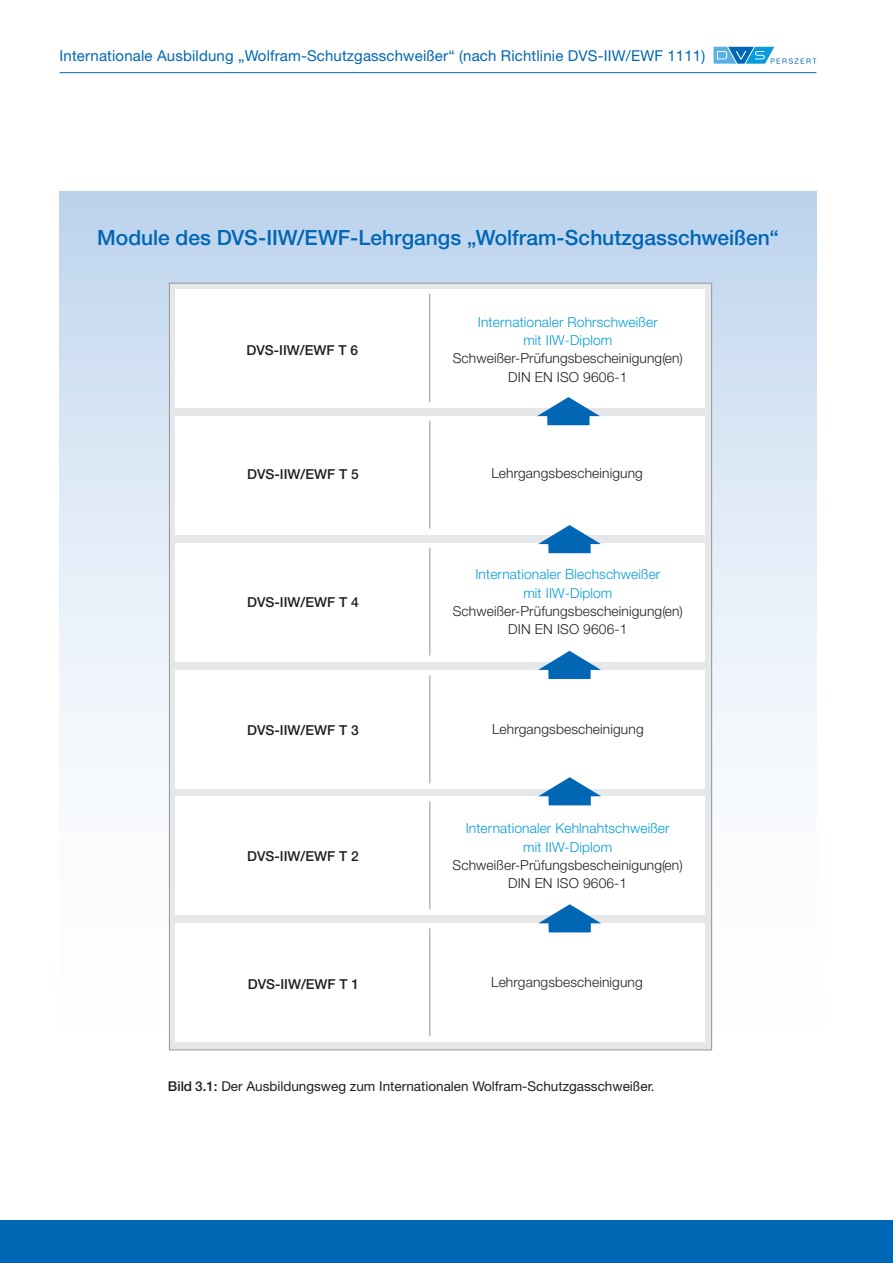
<style>
.page{position:relative;width:893px;height:1263px;background:#fff}
.page>*{position:absolute;margin:0;border:0;box-sizing:border-box;transform-origin:0 0}
.t1{font:500 21px "Helvetica Neue LT Std";color:#0166b3}
.t2{font:15px "Helvetica Neue LT Std";letter-spacing:.01em;color:#0166b3}
.t3{font:300 13.8px/18.3px "Helvetica Neue LT Pro";letter-spacing:.01em;color:#231f20;text-align:center}
.t4{font:300 13.8px/18.3px "Helvetica Neue LT Pro";letter-spacing:.01em;color:#069bda;text-align:center}
.t5{font:500 13.8px "Helvetica Neue LT Std";color:#231f20}
.t6{font:13.5px "Helvetica Neue LT Std";color:#231f20}
.s1{font-weight:500}
</style>
<div class="page">
<hr style="left:60px;top:72px;width:756px;height:1px;background:#0166b3">
<svg style="left:714px;top:47px;width:102px;height:17px"></svg>
<div style="left:0;top:1220px;width:893px;height:43px;background:#0166b3"></div>
<div style="left:60px;top:191px;width:756px;height:936px;background:linear-gradient(to bottom,#c5d9ef,#fff)"></div>
<div style="left:169px;top:283px;width:543px;height:767px;background:#e6e7e9;border:1px solid #939598"></div>
<div style="left:175px;top:543px;width:530px;height:118px;background:#fff"></div>
<div style="left:175px;top:289px;width:530px;height:119px;background:#fff"></div>
<div style="left:175px;top:416px;width:530px;height:118px;background:#fff"></div>
<div style="left:175px;top:670px;width:530px;height:119px;background:#fff"></div>
<div style="left:175px;top:796px;width:530px;height:119px;background:#fff"></div>
<div style="left:175px;top:923px;width:530px;height:119px;background:#fff"></div>
<hr style="left:429px;top:294px;width:1px;height:108px;background:#939598">
<hr style="left:430px;top:421px;width:1px;height:108px;background:#939598">
<hr style="left:430px;top:547px;width:1px;height:108px;background:#939598">
<hr style="left:430px;top:675px;width:1px;height:108px;background:#939598">
<hr style="left:430px;top:801px;width:1px;height:108px;background:#939598">
<hr style="left:430px;top:928px;width:1px;height:108px;background:#939598">
<svg style="left:537px;top:397px;width:63px;height:28px"></svg>
<svg style="left:538px;top:525px;width:63px;height:28px"></svg>
<svg style="left:538px;top:651px;width:63px;height:28px"></svg>
<svg style="left:538px;top:777px;width:63px;height:28px"></svg>
<svg style="left:538px;top:904px;width:63px;height:28px"></svg>
<p class="t2" style="left:60px;top:46px;width:647px">Internationale Ausbildung „Wolfram-Schutzgasschweißer“ (nach Richtlinie DVS-IIW/EWF 1111)</p>
<h1 class="t1" style="left:97px;top:225px;width:683px">Module des DVS-IIW/EWF-Lehrgangs „Wolfram-Schutzgasschweißen“</h1>
<p class="t5" style="left:247px;top:342px;width:113px">DVS-IIW/EWF T 6</p>
<p class="t5" style="left:247px;top:466px;width:113px">DVS-IIW/EWF T 5</p>
<p class="t5" style="left:247px;top:594px;width:113px">DVS-IIW/EWF T 4</p>
<p class="t5" style="left:247px;top:722px;width:113px">DVS-IIW/EWF T 3</p>
<p class="t5" style="left:247px;top:848px;width:113px">DVS-IIW/EWF T 2</p>
<p class="t5" style="left:248px;top:976px;width:113px">DVS-IIW/EWF T 1</p>
<p class="t4" style="left:478px;top:312px;width:181px">Internationaler Rohrschweißer mit IIW-Diplom</p>
<p class="t3" style="left:453px;top:349px;width:232px">Schweißer-Prüfungsbescheinigung(en)<br>DIN EN ISO 9606-1</p>
<p class="t3" style="left:491px;top:464px;width:153px">Lehrgangsbescheinigung</p>
<p class="t4" style="left:475px;top:565px;width:186px">Internationaler Blechschweißer mit IIW-Diplom</p>
<p class="t3" style="left:453px;top:602px;width:232px">Schweißer-Prüfungsbescheinigung(en)<br>DIN EN ISO 9606-1</p>
<p class="t3" style="left:492px;top:720px;width:153px">Lehrgangsbescheinigung</p>
<p class="t4" style="left:466px;top:819px;width:205px">Internationaler Kehlnahtschweißer mit IIW-Diplom</p>
<p class="t3" style="left:453px;top:856px;width:232px">Schweißer-Prüfungsbescheinigung(en)<br>DIN EN ISO 9606-1</p>
<p class="t3" style="left:491px;top:973px;width:153px">Lehrgangsbescheinigung</p>
<p class="t6" style="left:168px;top:1078px;width:488px"><span class="s1">Bild 3.1:</span> Der Ausbildungsweg zum Internationalen Wolfram-Schutzgasschweißer.</p>
</div>
